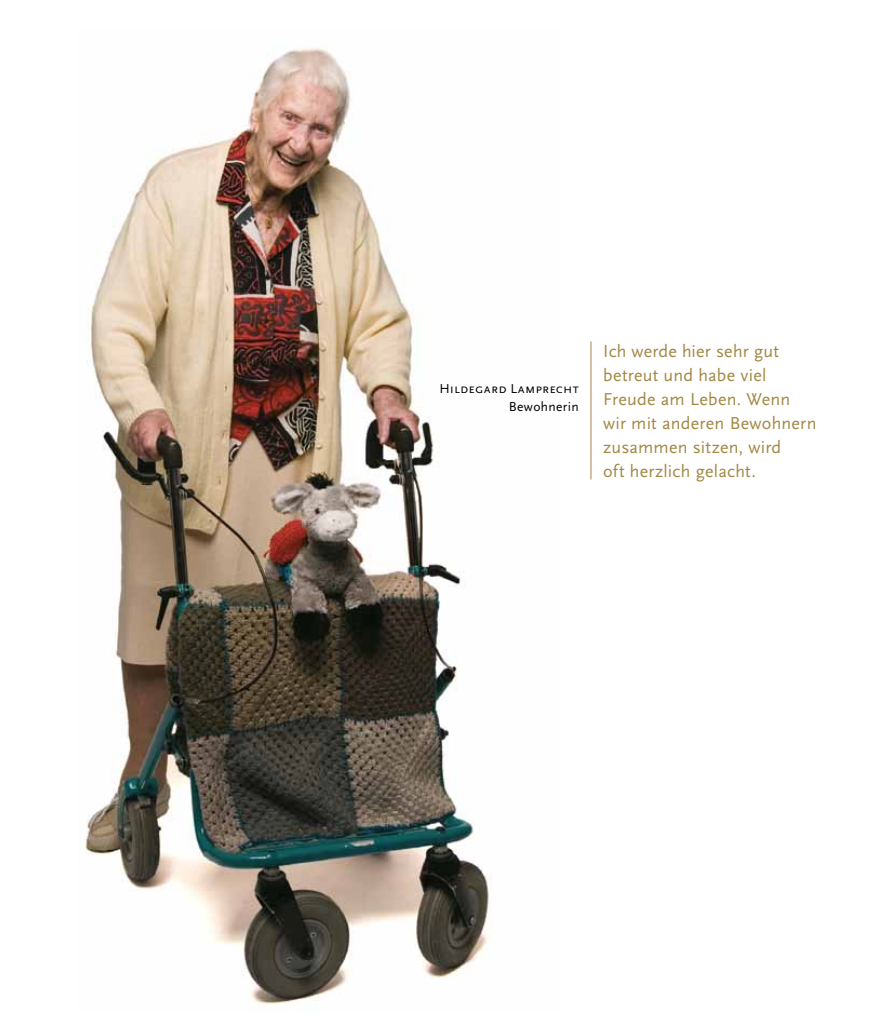
<style>
.page{position:relative;width:893px;height:1021px;background:#fff}
.page>*{position:absolute;margin:0;border:0;box-sizing:border-box;transform-origin:0 0}
.t1{font:18px/24px "Scala Sans";letter-spacing:.015em;color:#a28844}
.t2{font:13.5px "Scala Sans Caps";letter-spacing:.015em;color:#000}
.t3{font:13.5px "Scala Sans";letter-spacing:.03em;color:#000}
</style>
<div class="page">
<img style="left:84px;top:47px;width:408px;height:959px">
<hr style="left:591px;top:341px;width:1px;height:138px;background:#a28844">
<p class="t2" style="left:439px;top:381px;width:141px">Hildegard Lamprecht</p>
<p class="t3" style="left:509px;top:399px;width:72px">Bewohnerin</p>
<p class="t1" style="left:603px;top:339px;width:215px">Ich werde hier sehr gut betreut und habe viel<br>Freude am Leben. Wenn wir mit anderen Bewohnern zusammen sitzen, wird<br>oft herzlich gelacht.</p>
</div>
